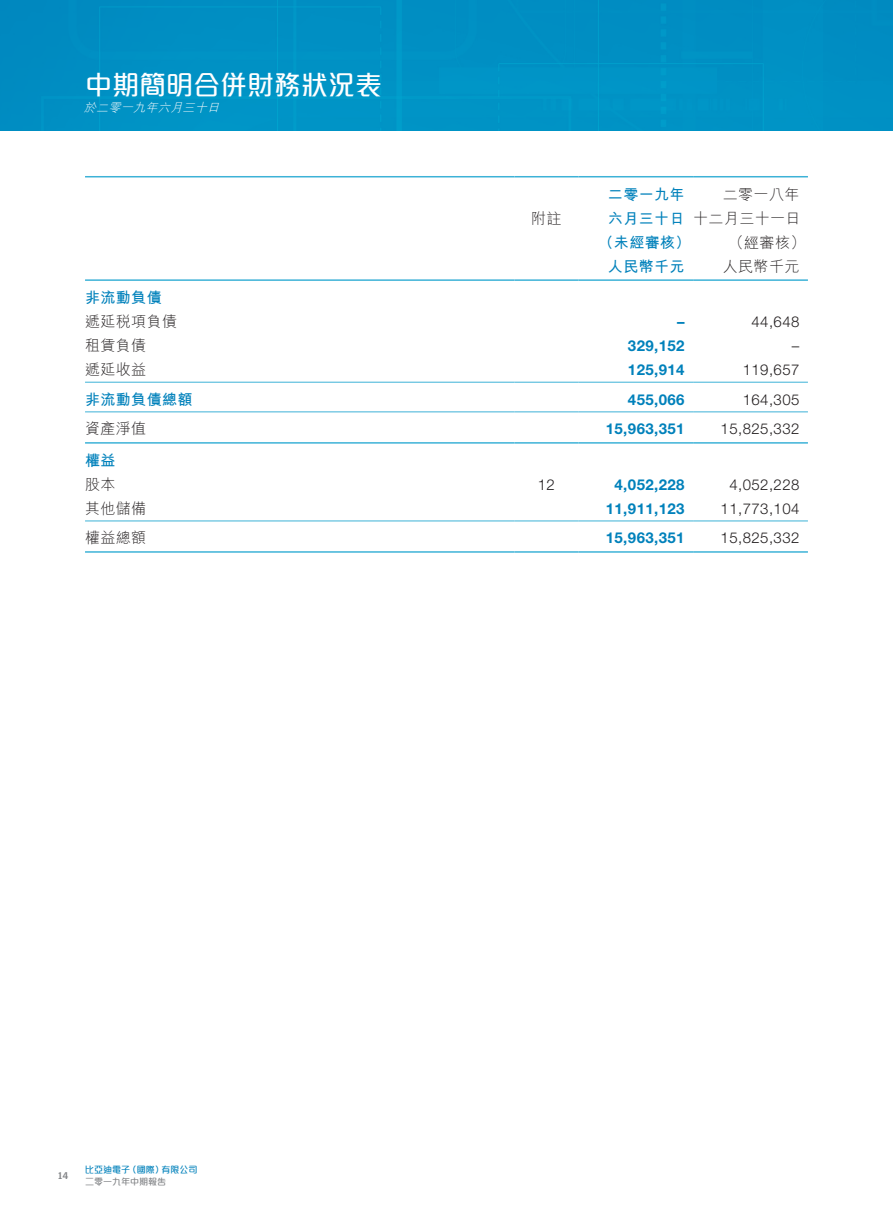
<style>
.page{position:relative;width:893px;height:1212px;background:#fff}
.page>*{position:absolute;margin:0;border:0;box-sizing:border-box;transform-origin:0 0}
.t1{font:500 27px "M Elle HK";color:#fff}
.t2{font:300 15px "Helvetica Neue LT Std";letter-spacing:.03em;color:#231f20}
.t3{font:700 15px "Helvetica Neue LT Std";letter-spacing:.03em;color:#0081bb}
.t4{font:300 15px/24px "M Hei HK";letter-spacing:.03em;color:#231f20}
.t5{font:700 15px/24px "M Hei HK";letter-spacing:.03em;color:#0081bb}
.t6{font:italic 300 12px "M Hei HK";color:#fff}
.t7{font:500 10.5px "Amplitude";color:#808285}
.t8{font:500 9px "M Elle HK";color:#0081bb}
.t9{font:500 9px "M Elle HK";color:#808285}
.s1{font-weight:700;color:#0081bb}
.s2{font-weight:300;color:#231f20}
</style>
<div class="page">
<div style="left:0;top:0;width:893px;height:131px;background:#0090c4"></div>
<hr style="left:85px;top:176px;width:429px;height:1px;background:#3db2d7">
<hr style="left:514px;top:176px;width:64px;height:1px;background:#3db2d7">
<hr style="left:578px;top:176px;width:115px;height:1px;background:#3db2d7">
<hr style="left:693px;top:176px;width:115px;height:1px;background:#3db2d7">
<hr style="left:85px;top:279px;width:429px;height:2px;background:#3db2d7">
<hr style="left:514px;top:279px;width:64px;height:2px;background:#3db2d7">
<hr style="left:578px;top:279px;width:115px;height:2px;background:#3db2d7">
<hr style="left:693px;top:279px;width:115px;height:2px;background:#3db2d7">
<hr style="left:85px;top:382px;width:429px;height:1px;background:#3db2d7">
<hr style="left:514px;top:382px;width:64px;height:1px;background:#3db2d7">
<hr style="left:578px;top:382px;width:115px;height:1px;background:#3db2d7">
<hr style="left:693px;top:382px;width:115px;height:1px;background:#3db2d7">
<hr style="left:85px;top:411px;width:429px;height:1px;background:#3db2d7">
<hr style="left:514px;top:411px;width:64px;height:1px;background:#3db2d7">
<hr style="left:578px;top:411px;width:115px;height:1px;background:#3db2d7">
<hr style="left:693px;top:411px;width:115px;height:1px;background:#3db2d7">
<hr style="left:85px;top:442px;width:429px;height:2px;background:#3db2d7">
<hr style="left:514px;top:442px;width:64px;height:2px;background:#3db2d7">
<hr style="left:578px;top:442px;width:115px;height:2px;background:#3db2d7">
<hr style="left:693px;top:442px;width:115px;height:2px;background:#3db2d7">
<hr style="left:85px;top:520px;width:429px;height:1px;background:#3db2d7">
<hr style="left:514px;top:520px;width:64px;height:1px;background:#3db2d7">
<hr style="left:578px;top:520px;width:115px;height:1px;background:#3db2d7">
<hr style="left:693px;top:520px;width:115px;height:1px;background:#3db2d7">
<hr style="left:85px;top:551px;width:429px;height:2px;background:#3db2d7">
<hr style="left:514px;top:551px;width:64px;height:2px;background:#3db2d7">
<hr style="left:578px;top:551px;width:115px;height:2px;background:#3db2d7">
<hr style="left:693px;top:551px;width:115px;height:2px;background:#3db2d7">
<h1 class="t1" style="left:85px;top:66px;width:298px">中期簡明合併財務狀況表</h1>
<p class="t6" style="left:84px;top:99px;width:141px">於二零一九年六月三十日</p>
<p class="t4" style="left:85px;top:285px;width:94px"><span class="s1">非流動負債</span>遞延稅項負債</p>
<p class="t5" style="left:608px;top:181px;width:78px">二零一九年</p>
<p class="t4" style="left:723px;top:181px;width:78px">二零一八年</p>
<p class="t4" style="left:531px;top:205px;width:32px">附註</p>
<p class="t5" style="left:598px;top:205px;width:204px;text-indent:9px">六月三十日<span class="s2">十二月三十一日</span>（未經審核）</p>
<p class="t4" style="left:729px;top:229px;width:78px">（經審核）</p>
<p class="t5" style="left:608px;top:253px;width:78px">人民幣千元</p>
<p class="t4" style="left:723px;top:253px;width:78px">人民幣千元</p>
<p class="t3" style="left:677px;top:312px;width:9px">–</p>
<p class="t2" style="left:751px;top:312px;width:49px">44,648</p>
<p class="t4" style="left:85px;top:333px;width:63px">租賃負債</p>
<p class="t3" style="left:628px;top:336px;width:58px">329,152</p>
<p class="t2" style="left:792px;top:336px;width:9px">–</p>
<p class="t4" style="left:85px;top:357px;width:63px">遞延收益</p>
<p class="t3" style="left:628px;top:360px;width:58px">125,914</p>
<p class="t2" style="left:743px;top:360px;width:58px">119,657</p>
<p class="t5" style="left:85px;top:386px;width:109px">非流動負債總額</p>
<p class="t3" style="left:628px;top:390px;width:58px">455,066</p>
<p class="t2" style="left:743px;top:390px;width:58px">164,305</p>
<p class="t4" style="left:85px;top:416px;width:63px">資產淨值</p>
<p class="t3" style="left:606px;top:420px;width:80px">15,963,351</p>
<p class="t2" style="left:721px;top:420px;width:80px">15,825,332</p>
<p class="t5" style="left:85px;top:447px;width:32px">權益<span class="s2">股本</span></p>
<p class="t2" style="left:538px;top:475px;width:19px">12</p>
<p class="t3" style="left:615px;top:475px;width:72px">4,052,228</p>
<p class="t2" style="left:729px;top:475px;width:72px">4,052,228</p>
<p class="t4" style="left:85px;top:496px;width:63px">其他儲備</p>
<p class="t3" style="left:606px;top:499px;width:80px">11,911,123</p>
<p class="t2" style="left:721px;top:499px;width:80px">11,773,104</p>
<p class="t4" style="left:85px;top:525px;width:63px">權益總額</p>
<p class="t3" style="left:606px;top:529px;width:80px">15,963,351</p>
<p class="t2" style="left:721px;top:529px;width:80px">15,825,332</p>
<p class="t7" style="left:58px;top:1169px;width:12px">14</p>
<p class="t8" style="left:85px;top:1163px;width:114px">比亞迪電子（國際）有限公司</p>
<p class="t9" style="left:85px;top:1175px;width:82px">二零一九年中期報告</p>
</div>
